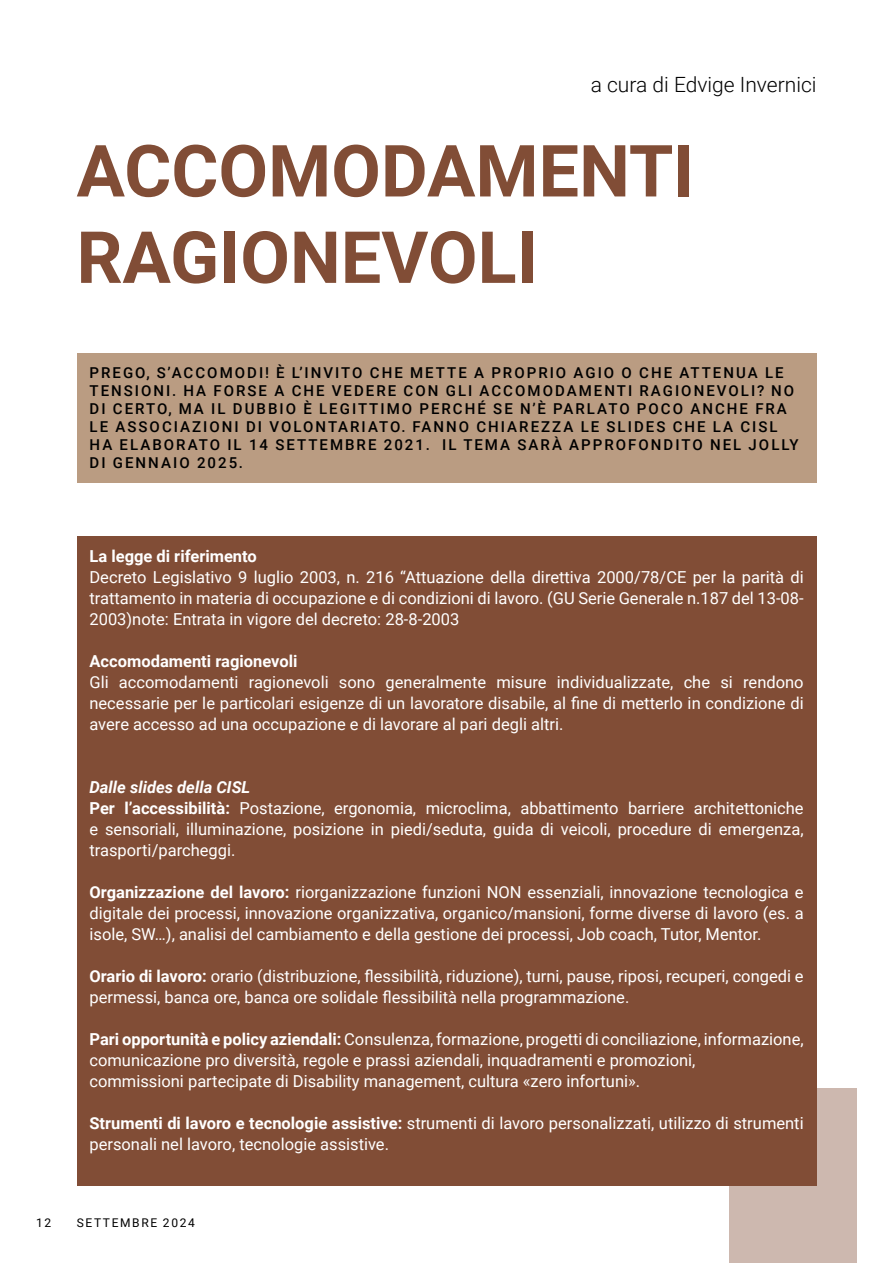
<style>
.page{position:relative;width:893px;height:1263px;background:#fff}
.page>*{position:absolute;margin:0;border:0;box-sizing:border-box;transform-origin:0 0}
.t1{font:700 72px/86.4px "Roboto";color:#814d36}
.t2{font:300 21px "Roboto";color:#000}
.t3{font:16.5px/21px "Roboto";color:#fff}
.t4{font:700 16.5px "Roboto";color:#fff}
.t5{font:500 15px/18px "Roboto";letter-spacing:.135em;color:#000}
.t6{font:12px "Roboto";letter-spacing:.135em;color:#000}
.s1{font-weight:700;font-style:italic}
.s2{font-weight:700}
</style>
<div class="page">
<div style="left:729px;top:1089px;width:128px;height:174px;background:#cdb8af"></div>
<div style="left:77px;top:536px;width:739px;height:650px;background:#814d36"></div>
<div style="left:77px;top:353px;width:739px;height:130px;background:#ba9c82"></div>
<p class="t2" style="left:591px;top:70px;width:227px">a cura di Edvige Invernici</p>
<h1 class="t1" style="left:77px;top:125px;width:619px">ACCOMODAMENTI<br>RAGIONEVOLI</h1>
<p class="t5" style="left:90px;top:363px;width:711px">PREGO, S’ACCOMODI! È L’INVITO CHE METTE A PROPRIO AGIO O CHE ATTENUA LE TENSIONI. HA FORSE A CHE VEDERE CON GLI ACCOMODAMENTI RAGIONEVOLI? NO DI CERTO, MA IL DUBBIO È LEGITTIMO PERCHÉ SE N’È PARLATO POCO ANCHE FRA LE ASSOCIAZIONI DI VOLONTARIATO. FANNO CHIAREZZA LE SLIDES CHE LA CISL HA ELABORATO IL 14 SETTEMBRE 2021. IL TEMA SARÀ APPROFONDITO NEL JOLLY DI GENNAIO 2025.</p>
<p class="t4" style="left:89px;top:544px;width:169px">La legge di riferimento</p>
<p class="t3" style="left:89px;top:566px;width:716px;text-align:justify">Decreto Legislativo 9 luglio 2003, n. 216 “Attuazione della direttiva 2000/78/CE per la parità di trattamento in materia di occupazione e di condizioni di lavoro. (GU Serie Generale n.187 del 13-08- 2003)note: Entrata in vigore del decreto: 28-8-2003</p>
<p class="t4" style="left:89px;top:649px;width:209px">Accomodamenti ragionevoli</p>
<p class="t3" style="left:89px;top:671px;width:716px;text-align:justify">Gli accomodamenti ragionevoli sono generalmente misure individualizzate, che si rendono necessarie per le particolari esigenze di un lavoratore disabile, al fine di metterlo in condizione di avere accesso ad una occupazione e di lavorare al pari degli altri.</p>
<p class="t3" style="left:89px;top:776px;width:716px"><span class="s1">Dalle slides della CISL<br></span><span class="s2">Per l’accessibilità:</span> Postazione, ergonomia, microclima, abbattimento barriere architettoniche e sensoriali, illuminazione, posizione in piedi/seduta, guida di veicoli, procedure di emergenza, trasporti/parcheggi.</p>
<p class="t3" style="left:89px;top:881px;width:716px;text-align:justify"><span class="s2">Organizzazione del lavoro:</span> riorganizzazione funzioni NON essenziali, innovazione tecnologica e digitale dei processi, innovazione organizzativa, organico/mansioni, forme diverse di lavoro (es. a isole, SW…), analisi del cambiamento e della gestione dei processi, Job coach, Tutor, Mentor.</p>
<p class="t3" style="left:89px;top:965px;width:716px"><span class="s2">Orario di lavoro:</span> orario (distribuzione, flessibilità, riduzione), turni, pause, riposi, recuperi, congedi e permessi, banca ore, banca ore solidale flessibilità nella programmazione.</p>
<p class="t3" style="left:89px;top:1028px;width:716px"><span class="s2">Pari opportunità e policy aziendali:</span> Consulenza, formazione, progetti di conciliazione, informazione, comunicazione pro diversità, regole e prassi aziendali, inquadramenti e promozioni,<br>commissioni partecipate di Disability management, cultura «zero infortuni».</p>
<p class="t3" style="left:89px;top:1112px;width:716px"><span class="s2">Strumenti di lavoro e tecnologie assistive:</span> strumenti di lavoro personalizzati, utilizzo di strumenti personali nel lavoro, tecnologie assistive.</p>
<p class="t6" style="left:36px;top:1214px;width:17px">12</p>
<p class="t6" style="left:77px;top:1214px;width:120px">SETTEMBRE 2024</p>
</div>
